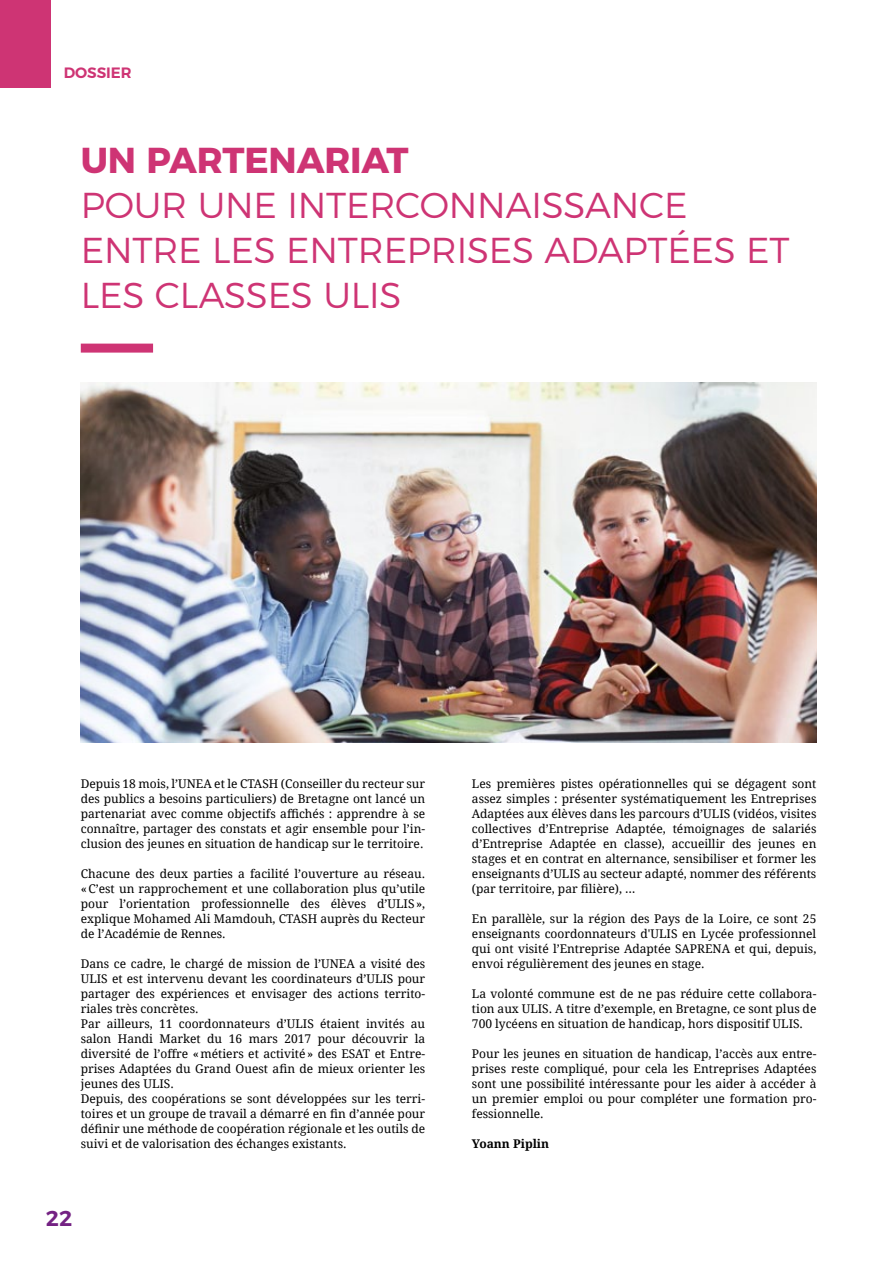
<style>
.page{position:relative;width:893px;height:1263px;background:#fff}
.page>*{position:absolute;margin:0;border:0;box-sizing:border-box;transform-origin:0 0}
.t1{font:300 36px/45px "Montserrat";letter-spacing:-.005em;color:#ce3474}
.t2{font:700 36px "Montserrat";letter-spacing:-.005em;color:#ce3474}
.t3{font:600 21.45px "Montserrat";color:#742283}
.t4{font:600 15px "Montserrat";color:#ce3474}
.t5{font:12px/15px "Droid Serif";color:#000;text-align:justify}
.t6{font:700 12px "Droid Serif";color:#000}
</style>
<div class="page">
<div style="left:0;top:0;width:50px;height:87px;background:#ce3474"></div>
<div style="left:81px;top:344px;width:72px;height:9px;background:#ce3474"></div>
<img style="left:81px;top:383px;width:735px;height:360px">
<p class="t4" style="left:64px;top:61px;width:52px">DOSSIER</p>
<h1 class="t2" style="left:81px;top:130px;width:329px">UN PARTENARIAT</h1>
<h1 class="t1" style="left:81px;top:179px;width:710px">POUR UN E INTERCONNAISSANCE<br>ENTRE LES ENTREPRISES ADAPTÉES ET<br>LES CLASSES ULIS</h1>
<p class="t5" style="left:81px;top:775px;width:346px">Depuis 18 mois, l’UNEA et le CTASH (Conseiller du recteur sur des publics a besoins particuliers) de Bretagne ont lancé un partenariat avec comme objectifs affichés : apprendre à se connaître, partager des constats et agir ensemble pour l’in&shy;clusion des jeunes en situation de handicap sur le territoire.</p>
<p class="t5" style="left:81px;top:865px;width:346px">Chacune des deux parties a facilité l’ouverture au réseau. «C’est un rapprochement et une collaboration plus qu’utile pour l’orientation professionnelle des élèves d’ULIS», explique Mohamed Ali Mamdouh, CTASH auprès du Recteur de l’Académie de Rennes.</p>
<p class="t5" style="left:81px;top:955px;width:346px;text-align:left">Dans ce cadre, le chargé de mission de l’UNEA a visité des ULIS et est intervenu devant les coordinateurs d’ULIS pour partager des expériences et envisager des actions territo&shy;riales très concrètes.<br>Par ailleurs, 11 coordonnateurs d’ULIS étaient invités au salon Handi Market du 16 mars 2017 pour découvrir la diversité de l’offre «métiers et activité» des ESAT et Entre&shy;prises Adaptées du Grand Ouest afin de mieux orienter les jeunes des ULIS.<br>Depuis, des coopérations se sont développées sur les terri&shy;toires et un groupe de travail a démarré en fin d’année pour définir une méthode de coopération régionale et les outils de suivi et de valorisation des échanges existants.</p>
<h2 class="t3" style="left:46px;top:1201px;width:28px">22</h2>
<p class="t5" style="left:472px;top:775px;width:346px">Les premières pistes opérationnelles qui se dégagent sont assez simples : présenter systématiquement les Entreprises Adaptées aux élèves dans les parcours d’ULIS (vidéos, visites collectives d’Entreprise Adaptée, témoignages de salariés d’Entreprise Adaptée en classe), accueillir des jeunes en stages et en contrat en alternance, sensibiliser et former les enseignants d’ULIS au secteur adapté, nommer des référents (par territoire, par filière), …</p>
<p class="t5" style="left:472px;top:910px;width:346px">En parallèle, sur la région des Pays de la Loire, ce sont 25 enseignants coordonnateurs d'Ulis</p>
<p class="t5" style="left:472px;top:925px;width:346px;text-indent:210px">en Lycée professionnel qui ont visité l’Entreprise Adaptée SAPRENA et qui, depuis, envoi régulièrement des jeunes en stage.</p>
<p class="t5" style="left:472px;top:985px;width:346px">La volonté commune est de ne pas réduire cette collabora&shy;tion aux ULIS. A titre d’exemple, en Bretagne, ce sont plus de 700 lycéens en situation de handicap, hors dispositif ULIS.</p>
<p class="t5" style="left:472px;top:1045px;width:346px">Pour les jeunes en situation de handicap, l’accès aux entre&shy;prises reste compliqué, pour cela les Entreprises Adaptées sont une possibilité intéressante pour les aider à accéder à un premier emploi ou pour compléter une formation pro&shy;fessionnelle.</p>
<p class="t6" style="left:472px;top:1135px;width:79px">Yoann Piplin</p>
</div>
